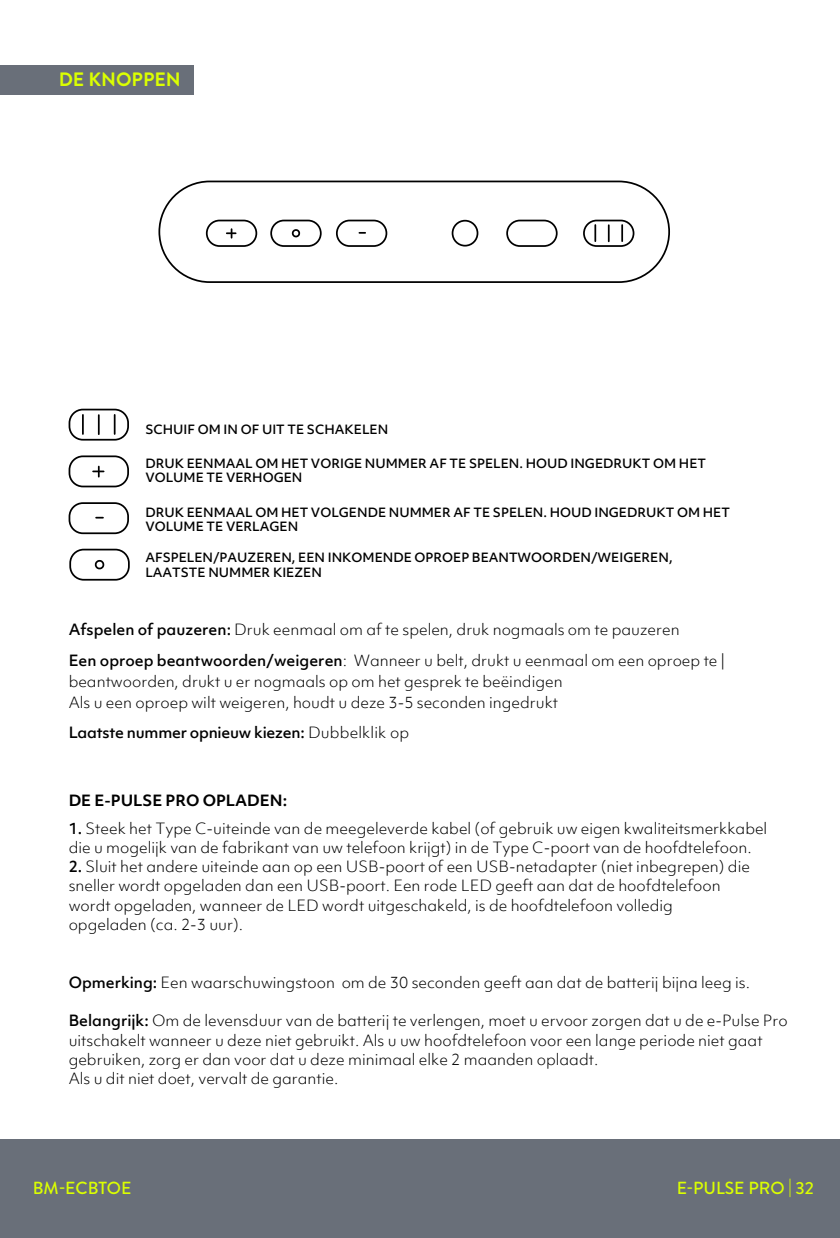
<style>
.page{position:relative;width:840px;height:1238px;background:#fff}
.page>*{position:absolute;margin:0;border:0;box-sizing:border-box;transform-origin:0 0}
.t1{font:700 19.43px "Brandon Grotesque";color:#dbff01}
.t2{font:500 17.5px "Brandon Grotesque";color:#dbff01}
.t3{font:300 14.88px/19.2px "Objektiv Mk 1";color:#000}
.t4{font:500 14.88px "Objektiv Mk 1";letter-spacing:-.015em;color:#000}
.t5{font:700 14.88px "Objektiv Mk 1";color:#000}
.t6{font:500 12.25px/14.7px "Objektiv Mk 1";color:#000}
.s1{font-weight:500}
.s2{font-weight:300}
</style>
<div class="page">
<div style="left:0;top:1139px;width:840px;height:98px;background:#696f79"></div>
<div style="left:69px;top:455px;width:60px;height:32px;border:2px solid #000;border-radius:13px"></div>
<svg style="left:93px;top:466px;width:11px;height:10px"></svg>
<div style="left:69px;top:548px;width:61px;height:32px;border:2px solid #000;border-radius:13px"></div>
<svg style="left:94px;top:560px;width:11px;height:9px"></svg>
<div style="left:69px;top:502px;width:60px;height:32px;border:2px solid #000;border-radius:13px"></div>
<div style="left:69px;top:408px;width:60px;height:32px;border:2px solid #000;border-radius:13px"></div>
<svg style="left:82px;top:415px;width:2px;height:19px"></svg>
<svg style="left:98px;top:415px;width:2px;height:19px"></svg>
<svg style="left:114px;top:415px;width:2px;height:19px"></svg>
<div style="left:158px;top:180px;width:512px;height:103px;border:2px solid #000;border-radius:50px"></div>
<div style="left:206px;top:220px;width:51px;height:27px;border:2px solid #000;border-radius:13px"></div>
<svg style="left:227px;top:229px;width:9px;height:9px"></svg>
<div style="left:270px;top:220px;width:52px;height:27px;border:2px solid #000;border-radius:13px"></div>
<svg style="left:291px;top:229px;width:10px;height:8px"></svg>
<div style="left:336px;top:220px;width:51px;height:27px;border:2px solid #000;border-radius:13px"></div>
<svg style="left:359px;top:232px;width:6px;height:2px"></svg>
<div style="left:452px;top:220px;width:26px;height:26px;border:2px solid #000;border-radius:50%"></div>
<div style="left:506px;top:220px;width:52px;height:27px;border:2px solid #000;border-radius:13px"></div>
<div style="left:583px;top:220px;width:51px;height:27px;border:2px solid #000;border-radius:13px"></div>
<svg style="left:594px;top:225px;width:2px;height:16px"></svg>
<svg style="left:608px;top:225px;width:2px;height:16px"></svg>
<svg style="left:621px;top:225px;width:2px;height:16px"></svg>
<div style="left:0;top:65px;width:194px;height:29px;background:#696f79"></div>
<h1 class="t1" style="left:59px;top:66px;width:124px">DE KNOPPEN</h1>
<p class="t6" style="left:145px;top:422px;width:244px">SCHUIF OM IN OF UIT TE SCHAKELEN</p>
<p class="t6" style="left:145px;top:455px;width:562px">DRUK EENMAAL OM HET VORIGE NUMMER AF TE SPELEN. HOUD INGEDRUKT OM HET<br>VOLUME TE VERHOGEN</p>
<p class="t6" style="left:145px;top:504px;width:586px">DRUK EENMAAL OM HET VOLGENDE NUMMER AF TE SPELEN. HOUD INGEDRUKT OM HET<br>VOLUME TE VERLAGEN</p>
<p class="t6" style="left:145px;top:550px;width:529px">AFSPELEN/PAUZEREN, EEN INKOMENDE OPROEP BEANTWOORDEN/WEIGEREN,<br>LAATSTE NUMMER KIEZEN</p>
<p class="t3" style="left:69px;top:614px;width:658px;line-height:30.3px"><span class="s1">Afspelen of pauzeren:</span> Druk eenmaal om af te spelen, druk nogmaals om te pauzeren<br><span class="s1">Een oproep beantwoorden/weigeren</span>: Wanneer u belt, drukt u eenmaal om een oproep te |</p>
<p class="t3" style="left:69px;top:670px;width:496px;line-height:21px">beantwoorden, drukt u er nogmaals op om het gesprek te beëindigen<br>Als u een oproep wilt weigeren, houdt u deze 3-5 seconden ingedrukt</p>
<p class="t4" style="left:69px;top:722px;width:342px">Laatste nummer opnieuw kiezen: <span class="s2">Dubbelklik op</span></p>
<p class="t5" style="left:69px;top:789px;width:220px">DE E-PULSE PRO OPLADEN:</p>
<p class="t3" style="left:69px;top:818px;width:700px"><span class="s1">1.</span> Steek het Type C-uiteinde van de meegeleverde kabel (of gebruik uw eigen kwaliteitsmerkkabel die u mogelijk van de fabrikant van uw telefoon krijgt) in de Type C-poort van de hoofdtelefoon.</p>
<p class="t3" style="left:69px;top:856px;width:683px"><span class="s1">2.</span> Sluit het andere uiteinde aan op een USB-poort of een USB-netadapter (niet inbegrepen) die sneller wordt opgeladen dan een USB-poort. Een rode LED geeft aan dat de hoofdtelefoon wordt opgeladen, wanneer de LED wordt uitgeschakeld, is de hoofdtelefoon volledig opgeladen (ca. 2-3 uur).</p>
<p class="t3" style="left:69px;top:972px;width:683px"><span class="s1">Opmerking:</span> Een waarschuwingstoon om de 30 seconden geeft aan dat de batterij bijna leeg is.</p>
<p class="t3" style="left:69px;top:1010px;width:721px"><span class="s1">Belangrijk:</span> Om de levensduur van de batterij te verlengen, moet u ervoor zorgen dat u de e-Pulse Pro uitschakelt wanneer u deze niet gebruikt. Als u uw hoofdtelefoon voor een lange periode niet gaat gebruiken, zorg er dan voor dat u deze minimaal elke 2 maanden oplaadt.<br>Als u dit niet doet, vervalt de garantie.</p>
<p class="t2" style="left:33px;top:1175px;width:100px">BM-ECBTOE</p>
<p class="t2" style="left:677px;top:1175px;width:139px">E-PULSE PRO | 32</p>
</div>
